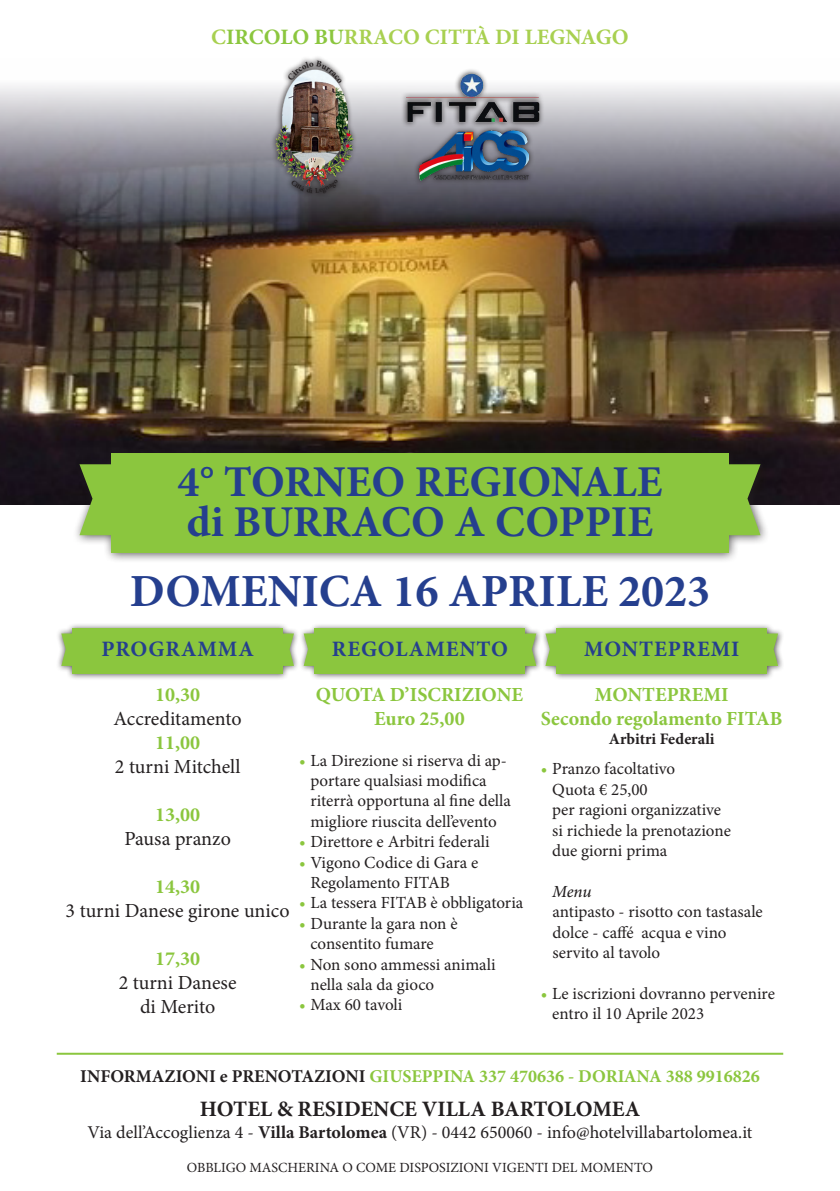
<style>
.page{position:relative;width:840px;height:1191px;background:#fff}
.page>*{position:absolute;margin:0;border:0;box-sizing:border-box;transform-origin:0 0}
.t1{font:700 46px "Minion Pro";color:#253f8e}
.t2{font:700 44px "Minion Pro";color:#253f8e}
.t3{font:700 22px "Minion Pro";letter-spacing:.04em;color:#253f8e}
.t4{font:700 22px "Minion Pro";color:#231f20}
.t5{font:700 22px "Minion Pro";color:#a8d050}
.t6{font:700 20px "Minion Pro";color:#8bc63e}
.t7{font:20px "Minion Pro";color:#231f20}
.t8{font:18px "Minion Pro";color:#231f20}
.t9{font:700 18px "Minion Pro";color:#8bc63e}
.t10{font:17px "Minion Pro";color:#231f20}
.t11{font:italic 500 17px "Minion Pro";color:#231f20}
.t12{font:700 16px "Minion Pro";color:#231f20}
.t13{font:14px "Minion Pro";color:#231f20}
.s1{color:#8bc63e}
.s2{color:#231f20}
.s3{font-weight:700}
</style>
<div class="page">
<img style="left:0;top:85px;width:839px;height:420px">
<div style="left:72px;top:445px;width:697px;height:119px;background:#231f20;opacity:.75"></div>
<svg style="left:79px;top:464px;width:32px;height:71px"></svg>
<svg style="left:728px;top:464px;width:32px;height:71px"></svg>
<div style="left:111px;top:454px;width:617px;height:99px;background:#8bc63e"></div>
<div style="left:56px;top:623px;width:244px;height:58px;background:#231f20;opacity:.75"></div>
<svg style="left:61px;top:633px;width:11px;height:33px"></svg>
<svg style="left:283px;top:633px;width:11px;height:33px"></svg>
<div style="left:72px;top:628px;width:211px;height:46px;background:#8bc63e"></div>
<div style="left:298px;top:623px;width:244px;height:57px;background:#231f20;opacity:.75"></div>
<svg style="left:303px;top:633px;width:11px;height:33px"></svg>
<svg style="left:525px;top:633px;width:11px;height:33px"></svg>
<div style="left:314px;top:628px;width:211px;height:46px;background:#8bc63e"></div>
<div style="left:540px;top:623px;width:243px;height:57px;background:#231f20;opacity:.75"></div>
<svg style="left:545px;top:633px;width:11px;height:33px"></svg>
<svg style="left:766px;top:633px;width:11px;height:33px"></svg>
<div style="left:556px;top:628px;width:210px;height:46px;background:#8bc63e"></div>
<hr style="left:57px;top:1052px;width:725px;height:2px;background:#8bc63e">
<div style="left:270px;top:55px;width:274px;height:143px;background:#231f20;opacity:.75"></div>
<img style="left:397px;top:67px;width:150px;height:64px">
<img style="left:418px;top:130px;width:110px;height:51px">
<img style="left:280px;top:67px;width:70px;height:54px">
<img style="left:274px;top:121px;width:80px;height:67px">
<svg style="left:287px;top:61px;width:55px;height:22px"></svg>
<img style="left:279px;top:126px;width:71px;height:67px">
<p class="t5" style="left:211px;top:24px;width:418px">C<span class="s1">IRCOLO BU</span>RRACO CITTÀ DI LEGNAGO</p>
<p class="t2" style="left:177px;top:456px;width:486px">4° TORNEO REGIONALE</p>
<p class="t2" style="left:187px;top:496px;width:467px">di BURRACO A COPPIE</p>
<p class="t1" style="left:130px;top:564px;width:581px">DOMENICA 16 APRILE 2023</p>
<p class="t3" style="left:101px;top:636px;width:154px">PROGRAMMA</p>
<p class="t3" style="left:332px;top:636px;width:177px">REGOLAMENTO</p>
<p class="t6" style="left:155px;top:682px;width:47px">10,30</p>
<p class="t7" style="left:113px;top:705px;width:130px">Accreditamento</p>
<p class="t6" style="left:155px;top:730px;width:47px">11,00</p>
<p class="t7" style="left:115px;top:753px;width:127px">2 turni Mitchell</p>
<p class="t6" style="left:155px;top:802px;width:47px">13,00</p>
<p class="t7" style="left:124px;top:825px;width:108px">Pausa pranzo</p>
<p class="t6" style="left:155px;top:874px;width:47px">14,30</p>
<p class="t7" style="left:66px;top:897px;width:225px">3 turni Danese girone unico</p>
<p class="t6" style="left:155px;top:946px;width:47px">17,30</p>
<p class="t7" style="left:119px;top:969px;width:119px">2 turni Danese</p>
<p class="t7" style="left:140px;top:993px;width:77px">di Merito</p>
<p class="t6" style="left:315px;top:682px;width:209px">QUOTA D’ISCRIZIONE</p>
<p class="t6" style="left:374px;top:706px;width:92px">Euro 25,00</p>
<p class="t10" style="left:299px;top:748px;width:209px"><span class="s1">•</span> La Direzione si riserva di ap-</p>
<p class="t10" style="left:310px;top:769px;width:178px">portare qualsiasi modifica</p>
<p class="t10" style="left:310px;top:789px;width:202px">riterrà opportuna al fine della</p>
<p class="t10" style="left:310px;top:810px;width:188px">migliore riuscita dell’evento</p>
<p class="t10" style="left:299px;top:830px;width:192px"><span class="s1">•</span> Direttore e Arbitri federali</p>
<p class="t10" style="left:299px;top:850px;width:180px"><span class="s1">•</span> Vigono Codice di Gara e</p>
<p class="t10" style="left:310px;top:871px;width:141px">Regolamento FITAB</p>
<p class="t10" style="left:299px;top:891px;width:226px"><span class="s1">•</span> La tessera FITAB è obbligatoria</p>
<p class="t10" style="left:299px;top:912px;width:160px"><span class="s1">•</span> Durante la gara non è</p>
<p class="t10" style="left:310px;top:932px;width:125px">consentito fumare</p>
<p class="t10" style="left:299px;top:952px;width:198px"><span class="s1">•</span> Non sono ammessi animali</p>
<p class="t10" style="left:310px;top:973px;width:125px">nella sala da gioco</p>
<p class="t10" style="left:299px;top:993px;width:105px"><span class="s1">•</span> Max 60 tavoli</p>
<p class="t3" style="left:583px;top:636px;width:157px">MONTEPREMI</p>
<p class="t6" style="left:594px;top:682px;width:135px">MONTEPREMI</p>
<p class="t6" style="left:540px;top:706px;width:243px">Secondo regolamento FITAB</p>
<p class="t12" style="left:608px;top:729px;width:107px">Arbitri Federali</p>
<p class="t10" style="left:540px;top:757px;width:136px"><span class="s1">•</span> Pranzo facoltativo</p>
<p class="t10" style="left:552px;top:778px;width:97px">Quota € 25,00</p>
<p class="t10" style="left:552px;top:798px;width:170px">per ragioni organizzative</p>
<p class="t10" style="left:552px;top:819px;width:180px">si richiede la prenotazione</p>
<p class="t10" style="left:552px;top:839px;width:117px">due giorni prima</p>
<p class="t11" style="left:552px;top:881px;width:41px">Menu</p>
<p class="t10" style="left:552px;top:900px;width:212px">antipasto - risotto con tastasale</p>
<p class="t10" style="left:552px;top:921px;width:175px">dolce - caffé acqua e vino</p>
<p class="t10" style="left:552px;top:941px;width:109px">servito al tavolo</p>
<p class="t10" style="left:540px;top:982px;width:235px"><span class="s1">•</span> Le iscrizioni dovranno pervenire</p>
<p class="t10" style="left:552px;top:1002px;width:153px">entro il 10 Aprile 2023</p>
<p class="t9" style="left:80px;top:1065px;width:680px"><span class="s2">INFORMAZIONI e PRENOTAZIONI</span> GIUSEPPINA 337 470636 - DORIANA 388 9916826</p>
<p class="t4" style="left:200px;top:1096px;width:441px">HOTEL &amp; RESIDENCE VILLA BARTOLOMEA</p>
<p class="t8" style="left:87px;top:1120px;width:666px">Via dell’Accoglienza 4 - <span class="s3">Villa Bartolomea</span> (VR) - 0442 650060 - info@hotelvillabartolomea.it</p>
<p class="t13" style="left:187px;top:1157px;width:467px">OBBLIGO MASCHERINA O COME DISPOSIZIONI VIGENTI DEL MOMENTO</p>
</div>
